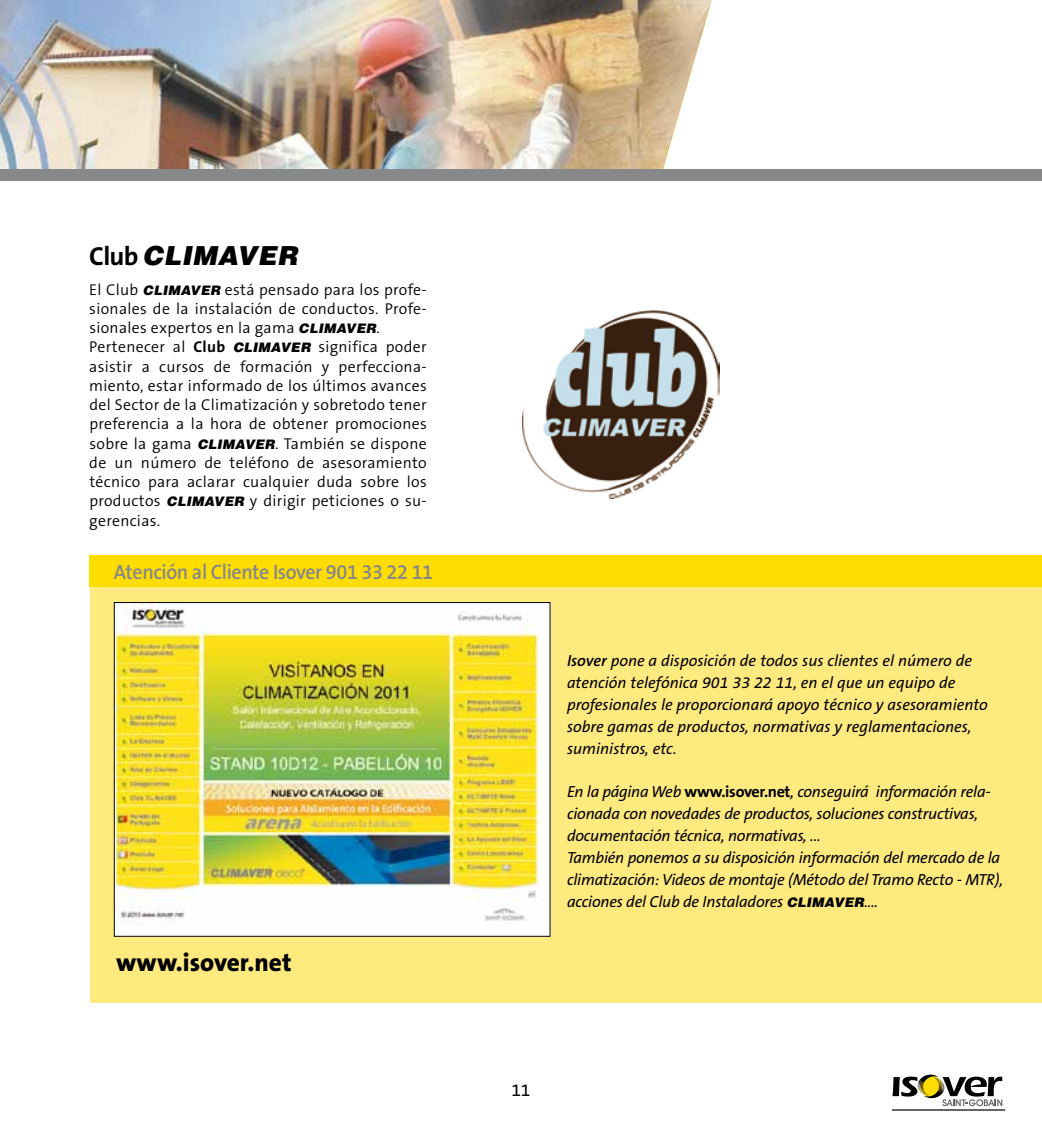
<style>
.page{position:relative;width:1042px;height:1141px;background:#fff}
.page>*{position:absolute;margin:0;border:0;box-sizing:border-box;transform-origin:0 0}
.t1{font:italic 900 26.25px "Helvetica";letter-spacing:.02em;color:#000}
.t2{font:800 25.38px "The Sans B8";color:#000}
.t3{font:600 21px "The Sans B6";letter-spacing:-.02em;color:#87888a;scale:.95 1}
.t4{font:17.5px "The Sans B5 Plain";color:#000}
.t5{font:italic 16.1px/21.9px "The Sans B5 Plain";letter-spacing:-.015em;color:#000}
.t6{font:300 15.75px/19.2px "The Sans B4";letter-spacing:.02em;color:#000}
.s1{font-family:"The Sans B7";font-weight:700;font-style:normal}
.s2{font-family:"Helvetica";font-weight:900;font-style:italic;font-size:13.12px}
.s3{font-family:"The Sans B7";font-weight:700}
.s4{font-family:"The Sans B6";font-weight:600}
.s5{font-family:"Helvetica";font-weight:900;font-size:13.12px}
</style>
<div class="page">
<svg style="left:892px;top:1074px;width:110px;height:32px"></svg>
<hr style="left:892px;top:1109px;width:112px;height:1px;background:#646567">
<div style="left:90px;top:583px;width:952px;height:420px;background:#ffea7f"></div>
<div style="left:89px;top:556px;width:953px;height:31px;background:#fd0"></div>
<img style="left:522px;top:310px;width:198px;height:188px">
<img style="left:116px;top:604px;width:432px;height:331px">
<div style="left:114px;top:602px;width:436px;height:335px;border:1px solid #000"></div>
<img style="left:0;top:0;width:712px;height:169px">
<div style="left:0;top:169px;width:1042px;height:12px;background:#87888a"></div>
<h1 class="t1" style="left:89px;top:238px;width:210px"><span class="s1">Club</span> CLIMAVER</h1>
<p class="t6" style="left:89px;top:280px;width:339px">El Club <span class="s2">CLIMAVER</span> está pensado para los profe&shy;sionales de la instalación de conductos. Profe&shy;sionales expertos en la gama <span class="s2">CLIMAVER</span>.<br>Pertenecer al <span class="s3">Club</span> <span class="s2">CLIMAVER</span> significa poder asistir a cursos de formación y perfecciona&shy;miento, estar informado de los últimos avances del Sector de la Climatización y sobretodo tener preferencia a la hora de obtener promociones sobre la gama <span class="s2">CLIMAVER</span>. También se dispone de un número de teléfono de asesoramiento técnico para aclarar cualquier duda sobre los productos <span class="s2">CLIMAVER</span> y dirigir peticiones o su&shy;gerencias.</p>
<h3 class="t3" style="left:114px;top:561px;width:338px">Atención al Cliente Isover 901 33 22 11</h3>
<h2 class="t2" style="left:116px;top:949px;width:177px">www.isover.net</h2>
<p class="t5" style="left:567px;top:650px;width:422px"><span class="s4">Isover</span> pone a disposición de todos sus clientes el número de atención telefónica 901 33 22 11, en el que un equipo de profesionales le proporcionará apoyo técnico y asesoramiento sobre gamas de productos, normativas y reglamentaciones, suministros, etc.</p>
<p class="t5" style="left:567px;top:782px;width:437px">En la página Web <span class="s1">www.isover.net</span>, conseguirá información rela&shy;cionada con novedades de productos, soluciones constructivas, documentación técnica, normativas, ...<br>También ponemos a su disposición información del mercado de la climatización: Videos de montaje (Método del Tramo Recto - MTR), acciones del Club de Instaladores <span class="s5">CLIMAVER</span>....</p>
<p class="t4" style="left:511px;top:1081px;width:21px">11</p>
</div>
